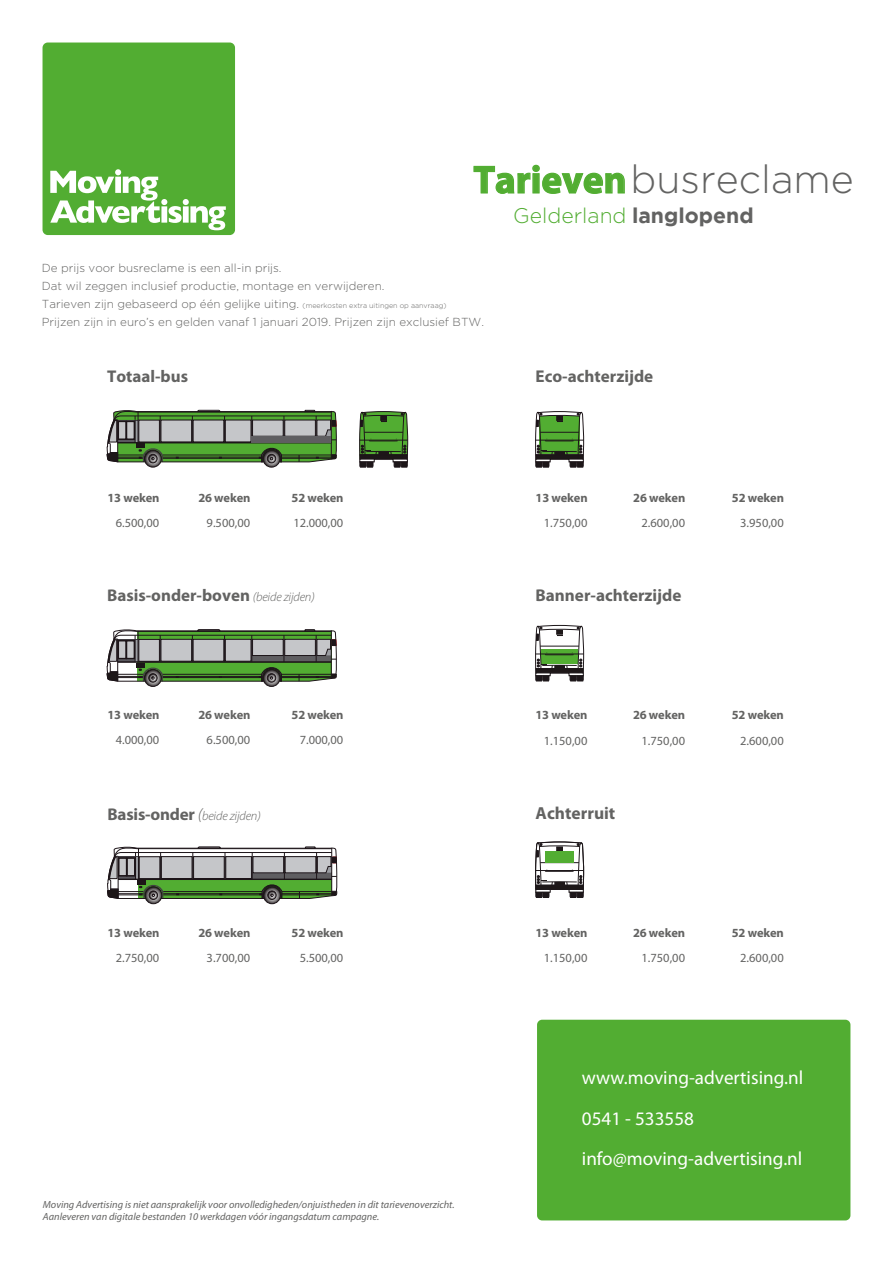
<style>
.page{position:relative;width:893px;height:1263px;background:#fff}
.page>*{position:absolute;margin:0;border:0;box-sizing:border-box;transform-origin:0 0}
.t1{font:300 39.3px "Gotham";color:#636362}
.t2{font:300 21.15px "Gotham";color:#52ad32}
.t3{font:19.2px "Myriad Pro";color:#fff}
.t4{font:700 17.4px "Myriad Pro";color:#636362}
.t5{font:700 17.1px "Myriad Pro";color:#636362}
.t6{font:700 16.95px "Myriad Pro";color:#636362}
.t7{font:italic 300 12.75px "Myriad Pro";letter-spacing:-.01em;color:#636362}
.t8{font:12.45px "Myriad Pro";color:#636362}
.t9{font:700 12.45px "Myriad Pro";letter-spacing:-.01em;color:#636362}
.t10{font:300 11.55px/18px "Gotham";color:#636362}
.t11{font:italic 10.35px/12.5px "Myriad Pro";color:#636362}
.s1{font-family:"Myriad Pro";font-weight:700;color:#52ad32}
.s2{font-weight:700;color:#636362}
.s3{font-size:7.05px}
.s4{font-weight:300;font-style:italic;font-size:12.75px}
.s5{font-weight:700;font-style:normal;font-size:16.95px}
.s6{font-size:16.95px}
</style>
<div class="page">
<svg style="left:473px;top:164px;width:152px;height:30px"></svg>
<svg style="left:263px;top:450px;width:17px;height:17px"></svg>
<div style="left:263px;top:450px;width:17px;height:17px;border:1px solid #1d1519;border-radius:50%"></div>
<svg style="left:144px;top:450px;width:17px;height:17px"></svg>
<div style="left:144px;top:450px;width:17px;height:17px;border:1px solid #1d1519;border-radius:50%"></div>
<svg style="left:107px;top:410px;width:230px;height:53px;background:#708f65"></svg>
<div style="left:252px;top:436px;width:79px;height:6px;background:#5f5e61"></div>
<svg style="left:360px;top:411px;width:48px;height:56px;background:#4d7e39"></svg>
<svg style="left:536px;top:411px;width:48px;height:56px;background:#5e864d"></svg>
<svg style="left:263px;top:669px;width:17px;height:17px"></svg>
<div style="left:263px;top:669px;width:17px;height:17px;border:1px solid #1d1519;border-radius:50%"></div>
<svg style="left:144px;top:669px;width:17px;height:17px"></svg>
<div style="left:144px;top:669px;width:17px;height:17px;border:1px solid #1d1519;border-radius:50%"></div>
<svg style="left:107px;top:629px;width:230px;height:53px;background:#768f6d"></svg>
<svg style="left:263px;top:887px;width:17px;height:17px"></svg>
<div style="left:263px;top:887px;width:17px;height:17px;border:1px solid #1d1519;border-radius:50%"></div>
<svg style="left:145px;top:887px;width:17px;height:17px"></svg>
<div style="left:145px;top:887px;width:17px;height:17px;border:1px solid #1d1519;border-radius:50%"></div>
<svg style="left:107px;top:847px;width:230px;height:52px;background:#86967f"></svg>
<div style="left:537px;top:1020px;width:313px;height:200px;background:#52ad32;border-radius:5px"></div>
<svg style="left:536px;top:842px;width:48px;height:55px"></svg>
<div style="left:545px;top:851px;width:29px;height:12px;background:#52ad32"></div>
<svg style="left:536px;top:625px;width:48px;height:56px"></svg>
<div style="left:43px;top:43px;width:192px;height:192px;background:#52ad32;border-radius:5px"></div>
<svg style="left:50px;top:169px;width:176px;height:61px"></svg>
<h1 class="t1" style="left:473px;top:155px;width:382px"><span class="s1">Tarieven</span>busreclame</h1>
<h2 class="t2" style="left:513px;top:202px;width:242px">Gelderland <span class="s2">langlopend</span></h2>
<p class="t10" style="left:42px;top:258px;width:444px">De prijs voor busreclame is een all-in prijs.<br>Dat wil zeggen inclusief productie, montage en verwijderen.<br>Tarieven zijn gebaseerd op één gelijke uiting. <span class="s3">(meerkosten extra uitingen op aanvraag)<br></span>Prijzen zijn in euro’s en gelden vanaf 1 januari 2019. Prijzen zijn exclusief BTW.</p>
<h3 class="t6" style="left:107px;top:365px;width:82px">Totaal-bus</h3>
<p class="t9" style="left:108px;top:490px;width:54px">13 weken</p>
<p class="t9" style="left:198px;top:490px;width:54px">26 weken</p>
<p class="t9" style="left:292px;top:490px;width:54px">52 weken</p>
<p class="t8" style="left:116px;top:515px;width:45px">6.500,00</p>
<p class="t8" style="left:207px;top:515px;width:45px">9.500,00</p>
<p class="t8" style="left:293px;top:515px;width:51px">12.000,00</p>
<h3 class="t6" style="left:107px;top:584px;width:209px">Basis-onder-boven <span class="s4">(beide zijden)</span></h3>
<p class="t9" style="left:108px;top:707px;width:54px">13 weken</p>
<p class="t9" style="left:198px;top:707px;width:54px">26 weken</p>
<p class="t8" style="left:207px;top:732px;width:45px">6.500,00</p>
<p class="t8" style="left:116px;top:732px;width:45px">4.000,00</p>
<p class="t7" style="left:108px;top:808px;width:155px"><span class="s5">Basis-onder</span> <span class="s6">(</span>beide zijden)</p>
<p class="t9" style="left:292px;top:707px;width:54px">52 weken</p>
<p class="t8" style="left:300px;top:732px;width:45px">7.000,00</p>
<p class="t9" style="left:108px;top:924px;width:54px">13 weken</p>
<p class="t9" style="left:198px;top:924px;width:54px">26 weken</p>
<p class="t8" style="left:207px;top:950px;width:45px">3.700,00</p>
<p class="t8" style="left:116px;top:950px;width:45px">2.750,00</p>
<p class="t9" style="left:292px;top:924px;width:54px">52 weken</p>
<p class="t8" style="left:300px;top:950px;width:45px">5.500,00</p>
<p class="t11" style="left:43px;top:1198px;width:413px">Moving Advertising is niet aansprakelijk voor onvolledigheden/onjuistheden in dit tarievenoverzicht.<br>Aanleveren van digitale bestanden 10 werkdagen vóór ingangsdatum campagne.</p>
<h3 class="t5" style="left:536px;top:365px;width:119px">Eco-achterzijde</h3>
<p class="t9" style="left:536px;top:490px;width:54px">13 weken</p>
<p class="t9" style="left:633px;top:490px;width:54px">26 weken</p>
<p class="t8" style="left:641px;top:515px;width:45px">2.600,00</p>
<p class="t8" style="left:544px;top:515px;width:45px">1.750,00</p>
<h3 class="t5" style="left:536px;top:584px;width:147px">Banner-achterzijde</h3>
<p class="t9" style="left:535px;top:707px;width:54px">13 weken</p>
<p class="t8" style="left:544px;top:733px;width:45px">1.150,00</p>
<p class="t9" style="left:633px;top:707px;width:54px">26 weken</p>
<p class="t8" style="left:641px;top:733px;width:45px">1.750,00</p>
<h3 class="t4" style="left:536px;top:802px;width:81px">Achterruit</h3>
<p class="t9" style="left:535px;top:924px;width:54px">13 weken</p>
<p class="t8" style="left:544px;top:950px;width:45px">1.150,00</p>
<p class="t9" style="left:633px;top:924px;width:54px">26 weken</p>
<p class="t8" style="left:641px;top:950px;width:45px">1.750,00</p>
<p class="t9" style="left:732px;top:490px;width:54px">52 weken</p>
<p class="t8" style="left:740px;top:515px;width:45px">3.950,00</p>
<p class="t9" style="left:732px;top:707px;width:54px">52 weken</p>
<p class="t8" style="left:740px;top:733px;width:45px">2.600,00</p>
<p class="t9" style="left:732px;top:924px;width:54px">52 weken</p>
<p class="t8" style="left:740px;top:950px;width:45px">2.600,00</p>
<h3 class="t3" style="left:582px;top:1065px;width:223px">www.moving-advertising.nl</h3>
<h3 class="t3" style="left:582px;top:1106px;width:114px">0541 - 533558</h3>
<h3 class="t3" style="left:582px;top:1147px;width:222px">info@moving-advertising.nl</h3>
</div>
